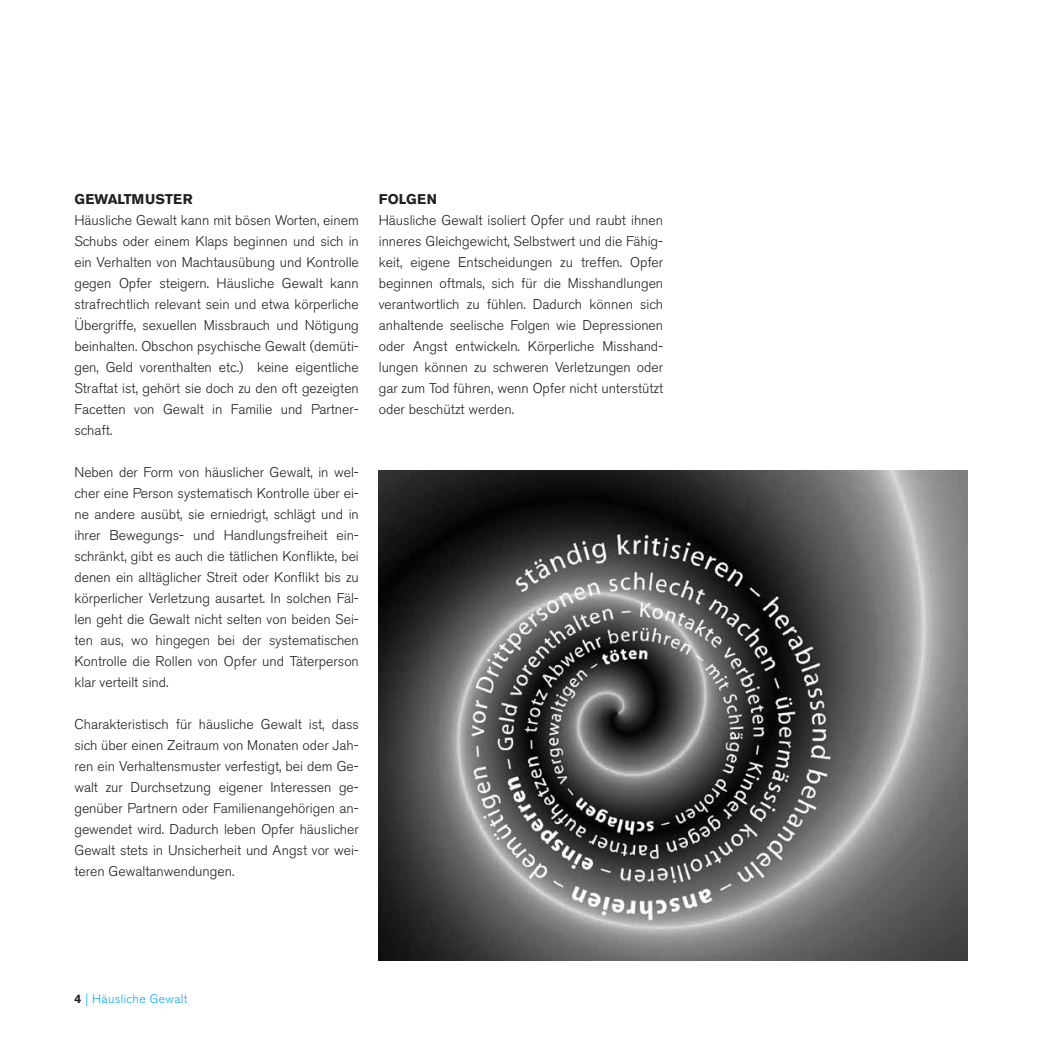
<style>
.page{position:relative;width:1042px;height:1042px;background:#fff}
.page>*{position:absolute;margin:0;border:0;box-sizing:border-box;transform-origin:0 0}
.t1{font:300 14px/21px "Akzidenz Grotesk BE";color:#231f20;text-align:justify}
.t2{font:700 14px "Akzidenz Grotesk BE";color:#231f20}
.t3{font:300 12.25px "Akzidenz Grotesk BE";letter-spacing:.03em;color:#00aeef}
.s1{font-weight:700;color:#231f20}
</style>
<div class="page">
<img style="left:379px;top:470px;width:588px;height:490px">
<p class="t2" style="left:74px;top:191px;width:120px">GEWALTMUSTER</p>
<p class="t1" style="left:74px;top:210px;width:286px">Häusliche Gewalt kann mit bösen Worten, einem Schubs oder einem Klaps beginnen und sich in ein Verhalten von Machtausübung und Kontrolle gegen Opfer steigern. Häusliche Gewalt kann strafrechtlich relevant sein und etwa körperliche Übergriffe, sexuellen Missbrauch und Nötigung beinhalten. Obschon psychische Gewalt (demüti&shy;gen, Geld vorenthalten etc.) keine eigentliche Straftat ist, gehört sie doch zu den oft gezeigten Facetten von Gewalt in Familie und Partner&shy;schaft.</p>
<p class="t1" style="left:74px;top:462px;width:286px">Neben der Form von häuslicher Gewalt, in wel&shy;cher eine Person systematisch Kontrolle über ei&shy;ne andere ausübt, sie erniedrigt, schlägt und in ihrer Bewegungs- und Handlungsfreiheit ein&shy;schränkt, gibt es auch die tätlichen Konflikte, bei denen ein alltäglicher Streit oder Konflikt bis zu körperlicher Verletzung ausartet. In solchen Fäl&shy;len geht die Gewalt nicht selten von beiden Sei&shy;ten aus, wo hingegen bei der systematischen Kontrolle die Rollen von Opfer und Täterperson klar verteilt sind.</p>
<p class="t1" style="left:74px;top:714px;width:286px">Charakteristisch für häusliche Gewalt ist, dass sich über einen Zeitraum von Monaten oder Jah&shy;ren ein Verhaltensmuster verfestigt, bei dem Ge&shy;walt zur Durchsetzung eigener Interessen ge&shy;genüber Partnern oder Familienangehörigen an&shy;gewendet wird. Dadurch leben Opfer häuslicher Gewalt stets in Unsicherheit und Angst vor wei&shy;teren Gewaltanwendungen.</p>
<p class="t2" style="left:379px;top:191px;width:60px">FOLGEN</p>
<p class="t1" style="left:379px;top:210px;width:286px">Häusliche Gewalt isoliert Opfer und raubt ihnen inneres Gleichgewicht, Selbstwert und die Fähig&shy;keit, eigene Entscheidungen zu treffen. Opfer beginnen oftmals, sich für die Misshandlungen verantwortlich zu fühlen. Dadurch können sich anhaltende seelische Folgen wie Depressionen oder Angst entwickeln. Körperliche Misshand&shy;lungen können zu schweren Verletzungen oder gar zum Tod führen, wenn Opfer nicht unterstützt oder beschützt werden.</p>
<p class="t3" style="left:74px;top:991px;width:114px"><span class="s1">4</span> | Häusliche Gewalt</p>
</div>
